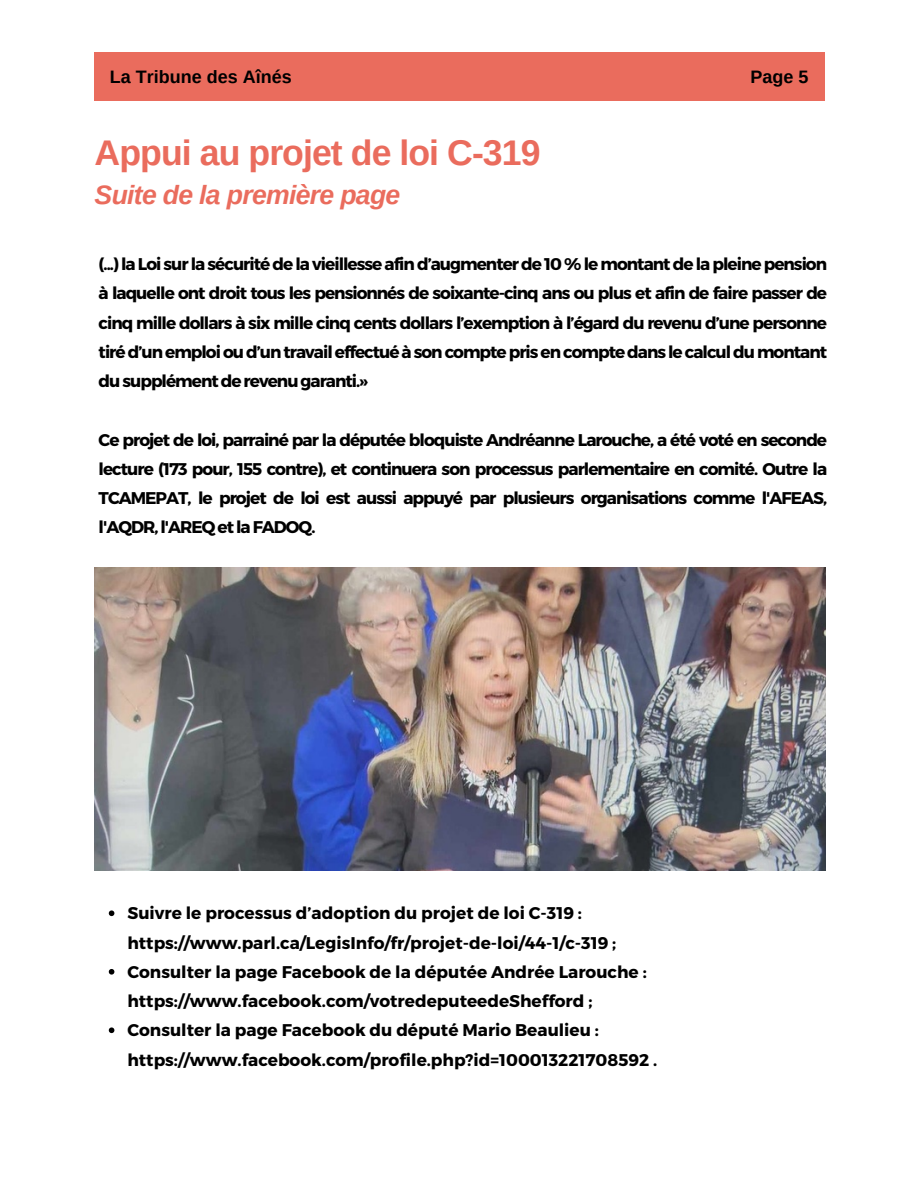
<style>
.page{position:relative;width:918px;height:1188px;background:#fff}
.page>*{position:absolute;margin:0;border:0;box-sizing:border-box;transform-origin:0 0}
.t1{font:700 35.55px "Arimo";letter-spacing:-.025em;color:#ea6c5d}
.t2{font:italic 700 26.55px "Arimo";letter-spacing:-.025em;color:#ea6c5d}
.t3{font:700 18px "Arimo";color:#000}
.t4{font:700 16.95px/29.2px "Montserrat";color:#000;text-align:justify}
</style>
<div class="page">
<img style="left:95px;top:568px;width:731px;height:302px">
<svg style="left:109px;top:910px;width:5px;height:6px"></svg>
<svg style="left:109px;top:969px;width:5px;height:6px"></svg>
<svg style="left:109px;top:1027px;width:5px;height:6px"></svg>
<div style="left:95px;top:53px;width:730px;height:47px;background:#ea6c5d"></div>
<p class="t3" style="left:110px;top:67px;width:183px">La Tribune des Aînés</p>
<p class="t3" style="left:750px;top:67px;width:60px">Page 5</p>
<h1 class="t1" style="left:95px;top:133px;width:447px">Appui au projet de loi C-319</h1>
<h2 class="t2" style="left:95px;top:180px;width:307px">Suite de la première page</h2>
<p class="t4" style="left:99px;top:249px;width:730px">(...) la Loi sur la sécurité de la vieillesse afin d’augmenter de 10 % le montant de la pleine pension à laquelle ont droit tous les pensionnés de soixante-cinq ans ou plus et afin de faire passer de cinq mille dollars à six mille cinq cents dollars l’exemption à l’égard du revenu d’une personne tiré d’un emploi ou d’un travail effectué à son compte pris en compte dans le calcul du montant du supplément de revenu garanti.»</p>
<p class="t4" style="left:99px;top:424px;width:730px">Ce projet de loi, parrainé par la députée bloquiste Andréanne Larouche, a été voté en seconde lecture (173 pour, 155 contre), et continuera son processus parlementaire en comité. Outre la TCAMEPAT, le projet de loi est aussi appuyé par plusieurs organisations comme l'AFEAS, l'AQDR, l'AREQ et la FADOQ.</p>
<p class="t4" style="left:127px;top:898px;width:531px;text-align:left">Suivre le processus d’adoption du projet de loi C-319 : https://www.parl.ca/LegisInfo/fr/projet-de-loi/44-1/c-319 ; Consulter la page Facebook de la députée Andrée Larouche : https://www.facebook.com/votredeputeedeShefford ; Consulter la page Facebook du député Mario Beaulieu : https://www.facebook.com/profile.php?id=100013221708592 .</p>
</div>
